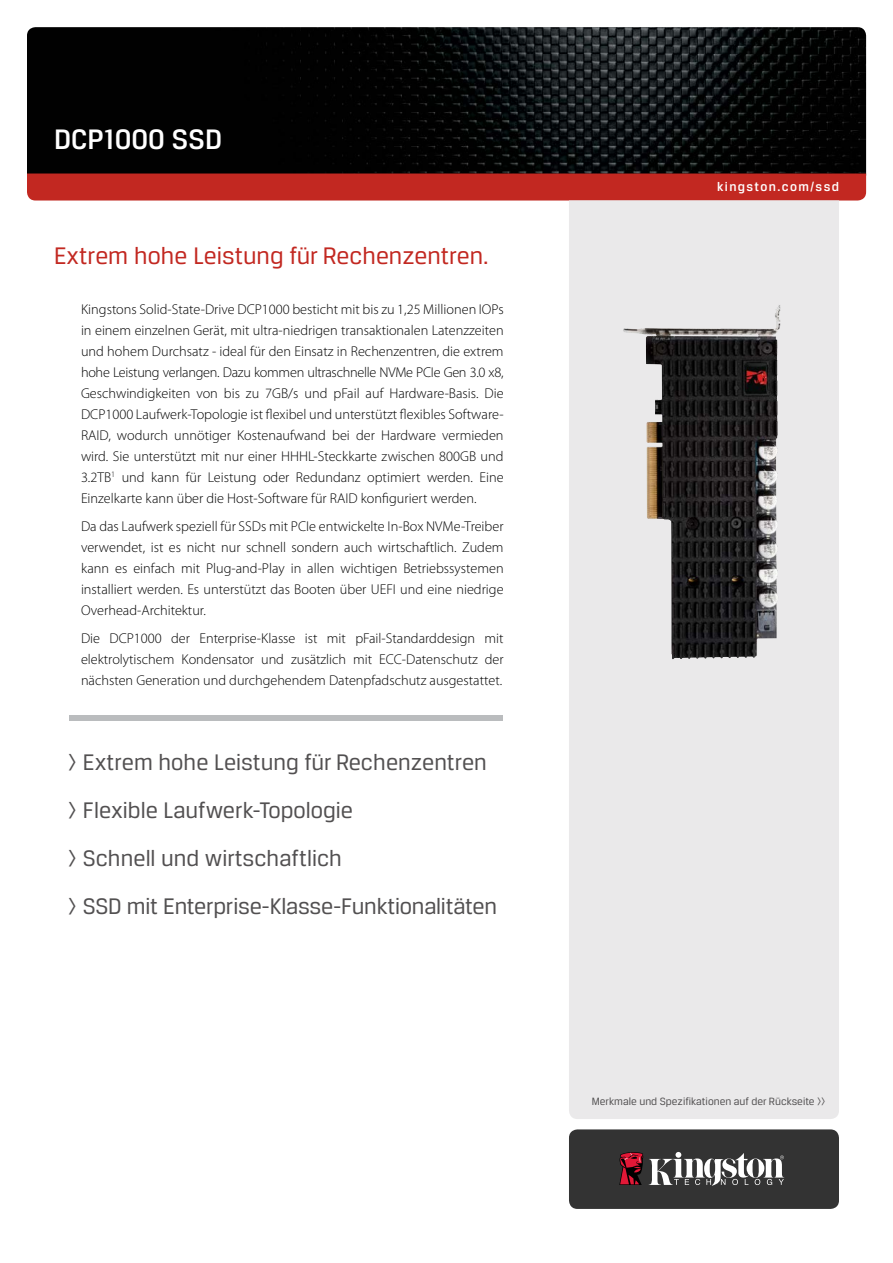
<style>
.page{position:relative;width:893px;height:1263px;background:#fff}
.page>*{position:absolute;margin:0;border:0;box-sizing:border-box;transform-origin:0 0}
.t1{font:500 30px "Breuer Text";color:#fff}
.t2{font:25.5px "Breuer Text";color:#c22821}
.t3{font:24px/48px "Breuer Text";color:#525051}
.t4{font:300 14.25px/21px "Myriad Pro";color:#000;text-align:justify}
.t5{font:500 13.5px "Breuer Text";letter-spacing:.1em;color:#fff}
.t6{font:11.25px "Breuer Text";color:#525051}
</style>
<div class="page">
<img style="left:27px;top:27px;width:839px;height:146px">
<div style="left:27px;top:173px;width:839px;height:27px;background:#c22821"></div>
<div style="left:569px;top:200px;width:270px;height:919px;background:#eae9ea"></div>
<div style="left:569px;top:1129px;width:270px;height:80px;background:#333;border-radius:9px"></div>
<svg style="left:649px;top:1152px;width:135px;height:34px"></svg>
<svg style="left:619px;top:1152px;width:24px;height:33px"></svg>
<div style="left:69px;top:715px;width:433px;height:6px;background:#babcbe"></div>
<img style="left:623px;top:305px;width:155px;height:354px">
<h1 class="t1" style="left:54px;top:122px;width:170px">DCP1000 SSD</h1>
<h2 class="t2" style="left:54px;top:242px;width:436px">Extrem hohe Leistung für Rechenzentren.</h2>
<p class="t4" style="left:81px;top:299px;width:424px">Kingstons Solid-State-Drive DCP1000 besticht mit bis zu 1,25 Millionen IOPs in einem einzelnen Gerät, mit ultra-niedrigen transaktionalen Latenzzeiten und hohem Durchsatz - ideal für den Einsatz in Rechenzentren, die extrem hohe Leistung verlangen. Dazu kommen ultraschnelle NVMe PCIe Gen 3.0 x8, Geschwindigkeiten von bis zu 7GB/s und pFail auf Hardware-Basis. Die DCP1000 Laufwerk-Topologie ist flexibel und unterstützt flexibles Software-RAID, wodurch unnötiger Kostenaufwand bei der Hardware vermieden wird. Sie unterstützt mit nur einer HHHL-Steckkarte zwischen 800GB und 3.2TB<sup>1</sup> und kann für Leistung oder Redundanz optimiert werden. Eine Einzelkarte kann über die Host-Software für RAID konfiguriert werden.</p>
<p class="t4" style="left:81px;top:515px;width:424px">Da das Laufwerk speziell für SSDs mit PCIe entwickelte In-Box NVMe-Treiber verwendet, ist es nicht nur schnell sondern auch wirtschaftlich. Zudem kann es einfach mit Plug-and-Play in allen wichtigen Betriebssystemen installiert werden. Es unterstützt das Booten über UEFI und eine niedrige Overhead-Architektur.</p>
<p class="t4" style="left:81px;top:627px;width:424px">Die DCP1000 der Enterprise-Klasse ist mit pFail-Standarddesign mit elektrolytischem Kondensator und zusätzlich mit ECC-Datenschutz der nächsten Generation und durchgehendem Datenpfadschutz ausgestattet.</p>
<h3 class="t3" style="left:68px;top:738px;width:431px">&gt; Extrem hohe Leistung für Rechenzentren &gt; Flexible Laufwerk-Topologie<br>&gt; Schnell und wirtschaftlich<br>&gt; SSD mit Enterprise-Klasse-Funktionalitäten</h3>
<p class="t5" style="left:717px;top:179px;width:123px">kingston.com/ssd</p>
<p class="t6" style="left:592px;top:1095px;width:235px">Merkmale und Spezifikationen auf der Rückseite &gt;&gt;</p>
</div>
